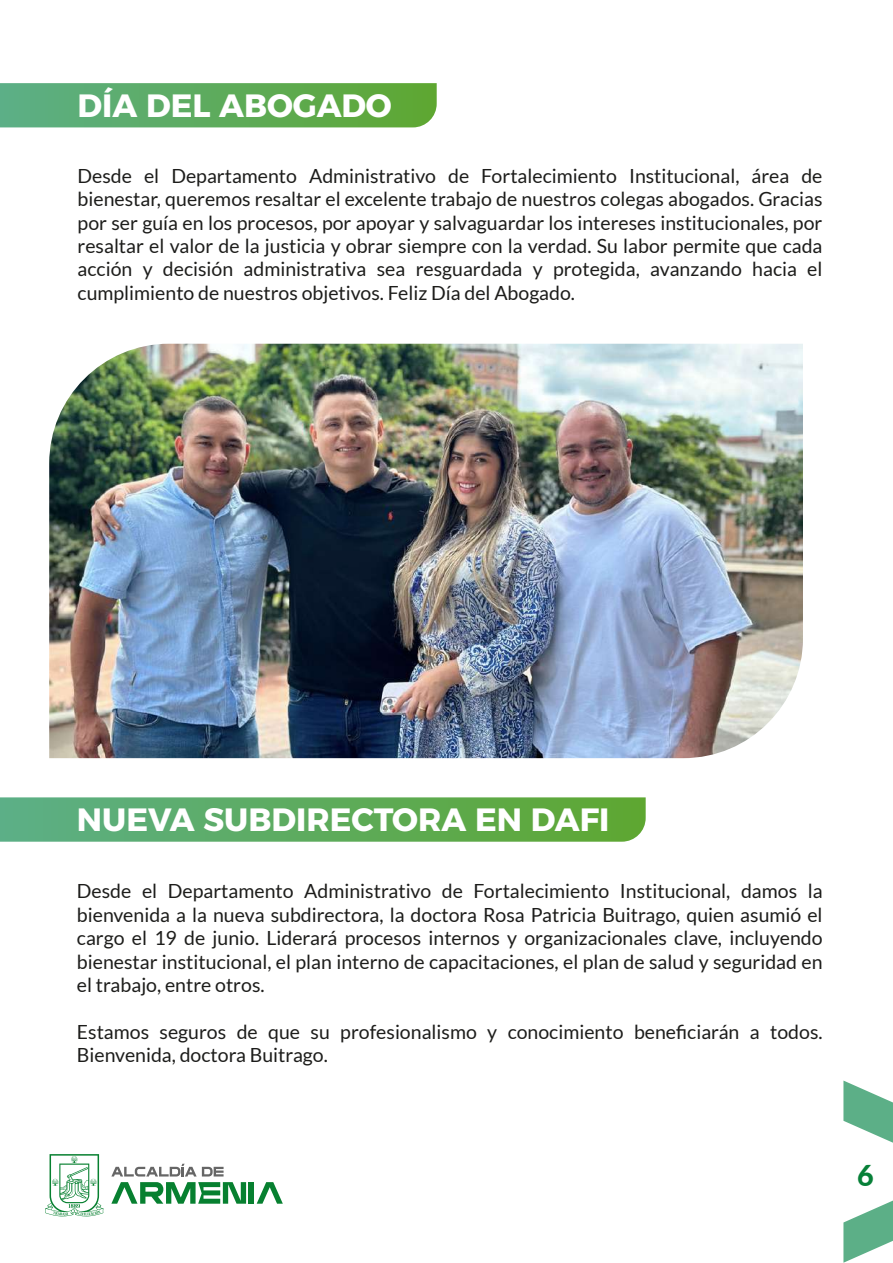
<style>
.page{position:relative;width:893px;height:1263px;background:#fff}
.page>*{position:absolute;margin:0;border:0;box-sizing:border-box;transform-origin:0 0}
.t1{font:700 32.25px "Alexandria";color:#fff}
.t2{font:800 28.65px "Lato";color:#078038}
.t3{font:19.5px/23.4px "Lato";color:#1d1d1b;text-align:justify}
</style>
<div class="page">
<svg style="left:0;top:797px;width:646px;height:45px;background:#60ac5f"></svg>
<svg style="left:0;top:83px;width:437px;height:44px;background:#5eab5d"></svg>
<svg style="left:111px;top:1182px;width:135px;height:22px"></svg>
<div style="left:249px;top:1182px;width:5px;height:22px;background:#078030"></div>
<svg style="left:257px;top:1182px;width:26px;height:22px"></svg>
<svg style="left:111px;top:1164px;width:113px;height:12px"></svg>
<svg style="left:45px;top:1154px;width:58px;height:62px"></svg>
<svg style="left:843px;top:1080px;width:50px;height:183px"></svg>
<img style="left:49px;top:344px;width:754px;height:414px">
<h1 class="t1" style="left:78px;top:87px;width:316px">DÍA DEL ABOGADO</h1>
<p class="t3" style="left:78px;top:164px;width:746px">Desde el Departamento Administrativo de Fortalecimiento Institucional, área de bienestar, queremos resaltar el excelente trabajo de nuestros colegas abogados. Gracias por ser guía en los procesos, por apoyar y salvaguardar los intereses institucionales, por resaltar el valor de la justicia y obrar siempre con la verdad. Su labor permite que cada acción y decisión administrativa sea resguardada y protegida, avanzando hacia el cumplimiento de nuestros objetivos. Feliz Día del Abogado.</p>
<h1 class="t1" style="left:77px;top:801px;width:534px">NUEVA SUBDIRECTORA EN DAFI</h1>
<p class="t3" style="left:77px;top:879px;width:747px">Desde el Departamento Administrativo de Fortalecimiento Institucional, damos la bienvenida a la nueva subdirectora, la doctora Rosa Patricia Buitrago, quien asumió el cargo el 19 de junio. Liderará procesos internos y organizacionales clave, incluyendo bienestar institucional, el plan interno de capacitaciones, el plan de salud y seguridad en el trabajo, entre otros.</p>
<p class="t3" style="left:77px;top:1020px;width:747px">Estamos seguros de que su profesionalismo y conocimiento beneficiarán a todos.<br>Bienvenida, doctora Buitrago.</p>
<h2 class="t2" style="left:857px;top:1154px;width:18px">6</h2>
</div>
